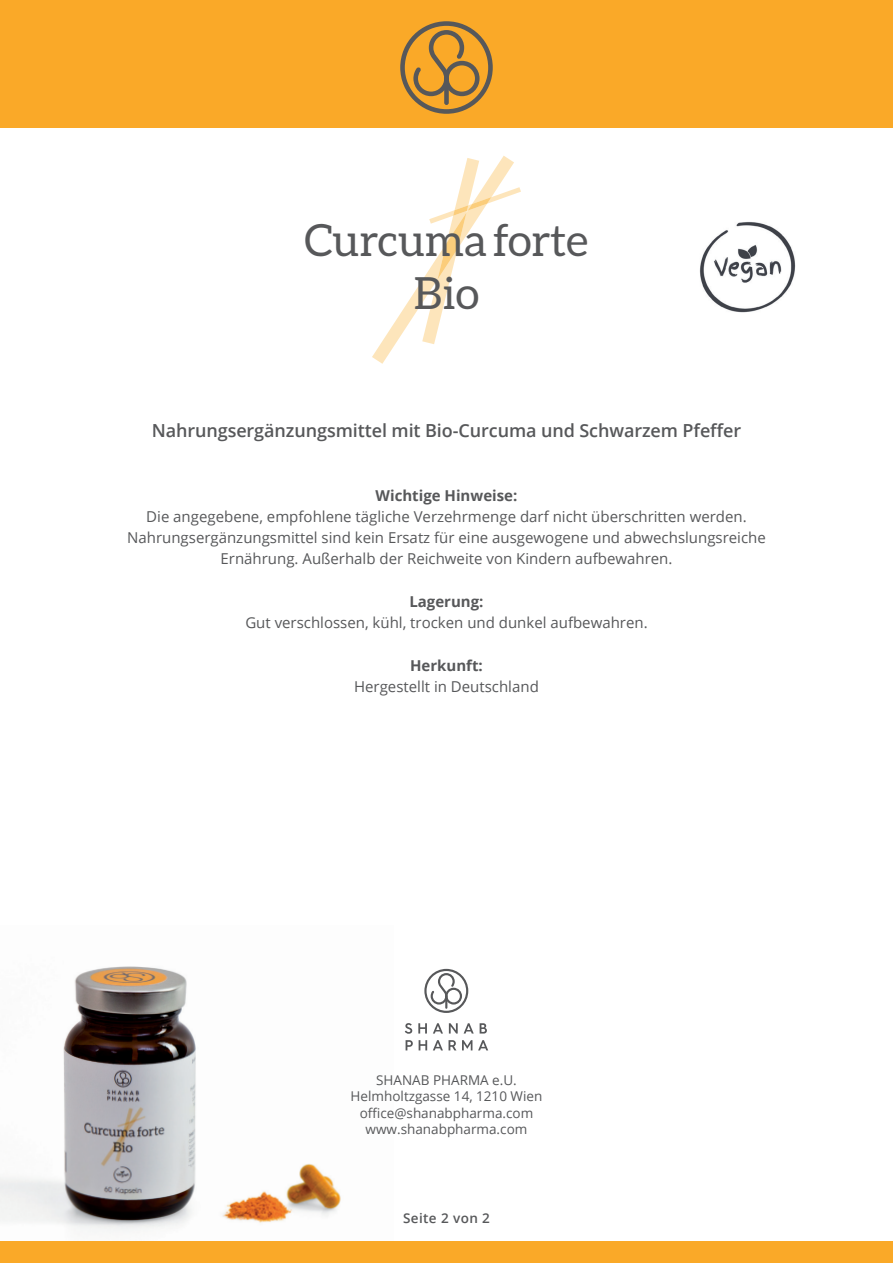
<style>
.page{position:relative;width:893px;height:1263px;background:#fff}
.page>*{position:absolute;margin:0;border:0;box-sizing:border-box;transform-origin:0 0}
.t1{font:44.4px/53.2px "Aleo";color:#57585a;text-align:center}
.t2{font:600 18px "Open Sans";letter-spacing:-.005em;color:#57585a}
.t3{font:15px/21.3px "Open Sans";color:#57585a;text-align:center}
.t4{font:700 15px "Open Sans";color:#57585a}
.t5{font:13.5px/16.5px "Open Sans";color:#57585a;text-align:center}
.t6{font:600 13.5px "Open Sans";letter-spacing:.03em;color:#57585a}
</style>
<div class="page">
<img style="left:0;top:966px;width:393px;height:276px">
<div style="left:0;top:1242px;width:893px;height:21px;background:#faa928"></div>
<div style="left:0;top:0;width:893px;height:128px;background:#faa928"></div>
<svg style="left:372px;top:156px;width:149px;height:208px"></svg>
<svg style="left:400px;top:21px;width:93px;height:93px"></svg>
<div style="left:444px;top:76px;width:5px;height:29px;background:#57585a;border-radius:2px"></div>
<img style="left:700px;top:222px;width:96px;height:91px">
<svg style="left:405px;top:1023px;width:7px;height:11px"></svg>
<svg style="left:418px;top:1023px;width:9px;height:10px"></svg>
<svg style="left:433px;top:1023px;width:10px;height:10px"></svg>
<svg style="left:449px;top:1023px;width:9px;height:10px"></svg>
<svg style="left:464px;top:1023px;width:10px;height:10px"></svg>
<svg style="left:480px;top:1023px;width:7px;height:10px"></svg>
<svg style="left:406px;top:1040px;width:7px;height:10px"></svg>
<svg style="left:419px;top:1040px;width:8px;height:10px"></svg>
<svg style="left:433px;top:1040px;width:23px;height:10px"></svg>
<svg style="left:462px;top:1040px;width:10px;height:10px"></svg>
<svg style="left:478px;top:1040px;width:10px;height:10px"></svg>
<svg style="left:424px;top:969px;width:44px;height:44px"></svg>
<h1 class="t1" style="left:304px;top:213px;width:286px">Curcumaforte<br>Bio</h1>
<p class="t2" style="left:152px;top:418px;width:591px">Nahrungsergänzungsmittel mit Bio-Curcuma und Schwarzem Pfeffer</p>
<p class="t4" style="left:376px;top:484px;width:143px">Wichtige Hinweise:</p>
<p class="t3" style="left:127px;top:505px;width:640px">Die angegebene, empfohlene tägliche Verzehrmenge darf nicht überschritten werden.<br>Nahrungsergänzungsmittel sind kein Ersatz für eine ausgewogene und abwechslungsreiche<br>Ernährung. Außerhalb der Reichweite von Kindern aufbewahren.</p>
<p class="t4" style="left:409px;top:591px;width:76px">Lagerung:</p>
<p class="t3" style="left:245px;top:612px;width:404px">Gut verschlossen, kühl, trocken und dunkel aufbewahren.</p>
<p class="t4" style="left:410px;top:654px;width:74px">Herkunft:</p>
<p class="t3" style="left:354px;top:675px;width:186px">Hergestellt in Deutschland</p>
<p class="t5" style="left:351px;top:1071px;width:193px">SHANAB PHARMA e.U.<br>Helmholtzgasse 14, 1210 Wien office@shanabpharma.com www.shanabpharma.com</p>
<p class="t6" style="left:403px;top:1209px;width:88px">Seite 2 von 2</p>
</div>
